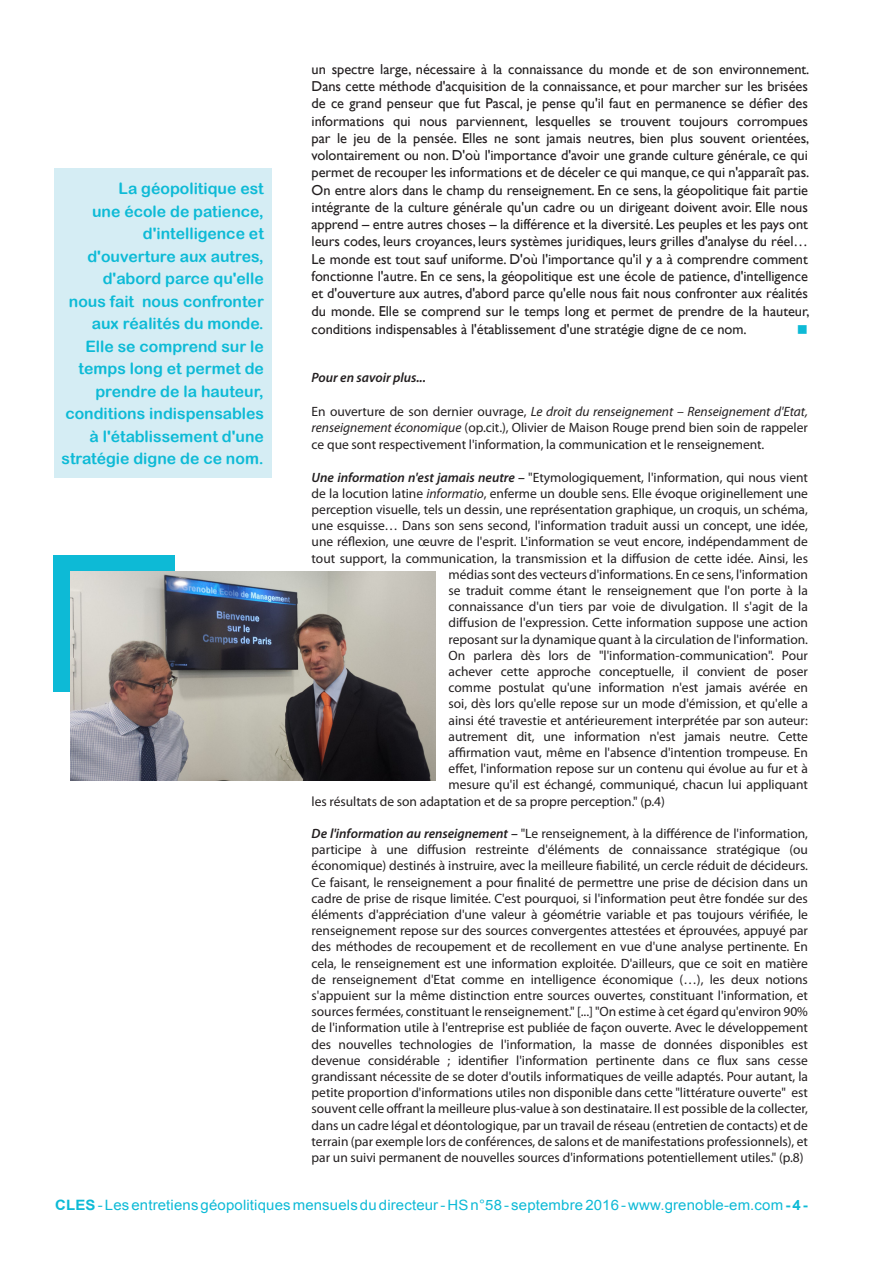
<style>
.page{position:relative;width:893px;height:1263px;background:#fff}
.page>*{position:absolute;margin:0;border:0;box-sizing:border-box;transform-origin:0 0}
.Exergue_CLES{font:15.75px/22.5px "Arial Rounded MT Bold";color:#0dbad6;text-align:right}
.Question_CLES{font:15px "Wingdings";color:#0dbad6}
.Question_CLES-2{font:14.4px/17.2px "Gill Sans";letter-spacing:-.005em;color:#231f20;text-align:justify}
.t1{font:14.25px "Arial";letter-spacing:.01em;color:#0dbad6;scale:1.05 1}
.Question_CLES-3{font:13.5px/16.2px "Myriad Pro";letter-spacing:-.005em;color:#231f20;text-align:justify}
.Question_CLES-4{font:italic 600 13.5px "Myriad Pro";letter-spacing:-.005em;color:#231f20}
.s1{font-style:italic}
.s2{font-weight:600;font-style:italic}
.s3{font-weight:700}
</style>
<div class="page">
<div style="left:55px;top:168px;width:217px;height:310px;background:#d5edf4"></div>
<div style="left:54px;top:556px;width:121px;height:136px;background:#0dbad6"></div>
<img style="left:70px;top:571px;width:366px;height:209px">
<p class="Exergue_CLES" style="left:62px;top:177px;width:204px">La géopolitique est<br>une école de patience, d'intelligence et d'ouverture aux autres, d'abord parce qu'elle<br>nous fait nous confronter aux réalités du monde.<br>Elle se comprend sur le temps long et permet de prendre de la hauteur, conditions indispensables à l'établissement d'une stratégie digne de ce nom.</p>
<p class="Question_CLES-2" style="left:312px;top:61px;width:499px">un spectre large, nécessaire à la connaissance du monde et de son environnement.<br>Dans cette méthode d'acquisition de la connaissance, et pour marcher sur les brisées de ce grand penseur que fut Pascal, je pense qu'il faut en permanence se défier des informations qui nous parviennent, lesquelles se trouvent toujours corrompues par le jeu de la pensée. Elles ne sont jamais neutres, bien plus souvent orientées, volontairement ou non. D'où l'importance d'avoir une grande culture générale, ce qui permet de recouper les informations et de déceler ce qui manque, ce qui n'apparaît pas.<br>On entre alors dans le champ du renseignement. En ce sens, la géopolitique fait partie intégrante de la culture générale qu'un cadre ou un dirigeant doivent avoir. Elle nous apprend – entre autres choses – la différence et la diversité. Les peuples et les pays ont leurs codes, leurs croyances, leurs systèmes juridiques, leurs grilles d'analyse du réel… Le monde est tout sauf uniforme. D'où l'importance qu'il y a à comprendre comment fonctionne l'autre. En ce sens, la géopolitique est une école de patience, d'intelligence et d'ouverture aux autres, d'abord parce qu'elle nous fait nous confronter aux réalités du monde. Elle se comprend sur le temps long et permet de prendre de la hauteur, conditions indispensables à l'établissement d'une stratégie digne de ce nom.</p>
<p class="Question_CLES" style="left:797px;top:322px;width:13px">■</p>
<p class="Question_CLES-4" style="left:312px;top:369px;width:116px">Pour en savoir plus...</p>
<p class="Question_CLES-3" style="left:312px;top:402px;width:498px;line-height:16.8px">En ouverture de son dernier ouvrage, <span class="s1">Le droit du renseignement – Renseignement d'Etat, renseignement économique</span> (op.cit.), Olivier de Maison Rouge prend bien soin de rappeler ce que sont respectivement l'information, la communication et le renseignement.</p>
<p class="Question_CLES-3" style="left:312px;top:469px;width:498px"><span class="s2">Une information n'est jamais neutre –</span> "Etymologiquement, l'information, qui nous vient</p>
<p class="Question_CLES-3" style="left:312px;top:485px;width:498px">de la locution latine <span class="s1">informatio</span>, enferme un double sens. Elle évoque originellement une</p>
<p class="Question_CLES-3" style="left:312px;top:501px;width:498px">perception visuelle, tels un dessin, une représentation graphique, un croquis, un schéma,</p>
<p class="Question_CLES-3" style="left:312px;top:517px;width:498px">une esquisse… Dans son sens second, l'information traduit aussi un concept, une idée,</p>
<p class="Question_CLES-3" style="left:312px;top:533px;width:498px">une réflexion, une œuvre de l'esprit. L'information se veut encore, indépendamment de</p>
<p class="Question_CLES-3" style="left:312px;top:550px;width:498px">tout support, la communication, la transmission et la diffusion de cette idée. Ainsi, les</p>
<p class="Question_CLES-3" style="left:449px;top:566px;width:361px">médias sont des vecteurs d'informations. En ce sens, l'information</p>
<p class="Question_CLES-3" style="left:449px;top:582px;width:361px">se traduit comme étant le renseignement que l'on porte à la</p>
<p class="Question_CLES-3" style="left:449px;top:598px;width:361px">connaissance d'un tiers par voie de divulgation. Il s'agit de la</p>
<p class="Question_CLES-3" style="left:449px;top:614px;width:361px">diffusion de l'expression. Cette information suppose une action</p>
<p class="Question_CLES-3" style="left:449px;top:631px;width:361px">reposant sur la dynamique quant à la circulation de l'information.</p>
<p class="Question_CLES-3" style="left:449px;top:647px;width:361px">On parlera dès lors de "l'information-communication". Pour</p>
<p class="Question_CLES-3" style="left:449px;top:663px;width:361px">achever cette approche conceptuelle, il convient de poser</p>
<p class="Question_CLES-3" style="left:449px;top:679px;width:361px">comme postulat qu'une information n'est jamais avérée en</p>
<p class="Question_CLES-3" style="left:449px;top:695px;width:361px">soi, dès lors qu'elle repose sur un mode d'émission, et qu'elle a</p>
<p class="Question_CLES-3" style="left:449px;top:712px;width:361px">ainsi été travestie et antérieurement interprétée par son auteur:</p>
<p class="Question_CLES-3" style="left:449px;top:728px;width:361px">autrement dit, une information n'est jamais neutre. Cette</p>
<p class="Question_CLES-3" style="left:449px;top:744px;width:361px">affirmation vaut, même en l'absence d'intention trompeuse. En</p>
<p class="Question_CLES-3" style="left:449px;top:760px;width:361px">effet, l'information repose sur un contenu qui évolue au fur et à</p>
<p class="Question_CLES-3" style="left:449px;top:776px;width:361px">mesure qu'il est échangé, communiqué, chacun lui appliquant</p>
<p class="Question_CLES-3" style="left:312px;top:793px;width:355px">les résultats de son adaptation et de sa propre perception." (p.4)</p>
<p class="Question_CLES-3" style="left:312px;top:825px;width:498px"><span class="s2">De l'information au renseignement –</span> "Le renseignement, à la différence de l'information, participe à une diffusion restreinte d'éléments de connaissance stratégique (ou économique) destinés à instruire, avec la meilleure fiabilité, un cercle réduit de décideurs.<br>Ce faisant, le renseignement a pour finalité de permettre une prise de décision dans un cadre de prise de risque limitée. C'est pourquoi, si l'information peut être fondée sur des éléments d'appréciation d'une valeur à géométrie variable et pas toujours vérifiée, le renseignement repose sur des sources convergentes attestées et éprouvées, appuyé par des méthodes de recoupement et de recollement en vue d'une analyse pertinente. En cela, le renseignement est une information exploitée. D'ailleurs, que ce soit en matière de renseignement d'Etat comme en intelligence économique (…), les deux notions s'appuient sur la même distinction entre sources ouvertes, constituant l'information, et sources fermées, constituant le renseignement." [...] "On estime à cet égard qu'environ 90% de l'information utile à l'entreprise est publiée de façon ouverte. Avec le développement des nouvelles technologies de l'information, la masse de données disponibles est devenue considérable ; identifier l'information pertinente dans ce flux sans cesse grandissant nécessite de se doter d'outils informatiques de veille adaptés. Pour autant, la petite proportion d'informations utiles non disponible dans cette "littérature ouverte" est souvent celle offrant la meilleure plus-value à son destinataire. Il est possible de la collecter, dans un cadre légal et déontologique, par un travail de réseau (entretien de contacts) et de terrain (par exemple lors de conférences, de salons et de manifestations professionnels), et par un suivi permanent de nouvelles sources d'informations potentiellement utiles." (p.8)</p>
<p class="t1" style="left:55px;top:1195px;width:718px"><span class="s3">CLES</span> - Les entretiens géopolitiques mensuels du directeur - HS n°58 - septembre 2016 - www.grenoble-em.com <span class="s3">- 4 -</span></p>
</div>
